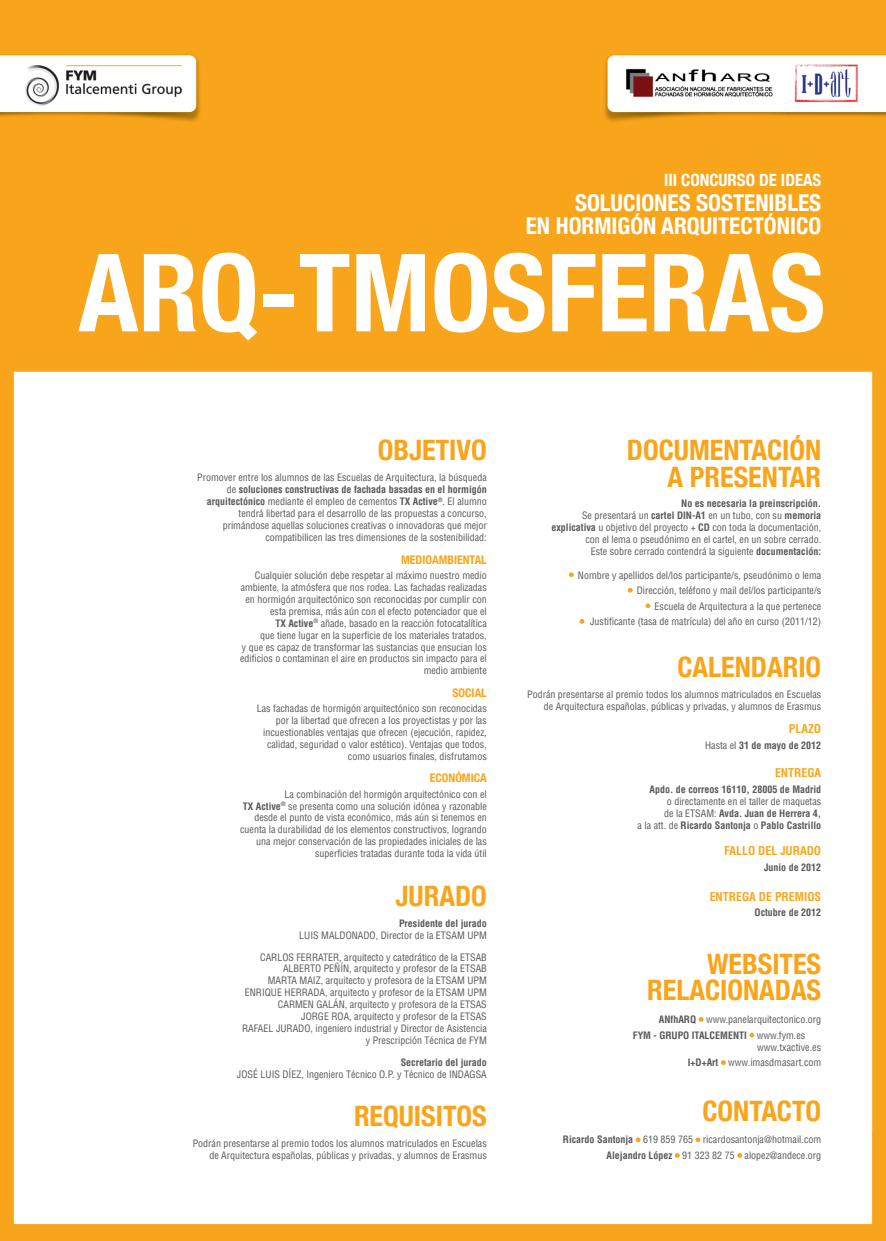
<style>
.page{position:relative;width:886px;height:1241px;background:#fff}
.page>*{position:absolute;margin:0;border:0;box-sizing:border-box;transform-origin:0 0}
.t1{font:700 condensed 108.12px "Helvetica Neue";color:#fff}
.t2{font:700 condensed 28.12px/26.2px "Helvetica Neue";color:#f9a51b;text-align:right}
.t3{font:700 condensed 23.12px "Helvetica Neue";color:#fff}
.t4{font:700 condensed 16.88px "Helvetica Neue";color:#fff}
.t5{font:700 condensed 11.88px "Helvetica";color:#f9a51b}
.t6{font:700 condensed 11.88px "Helvetica Neue";color:#f9a51b}
.t7{font:condensed 10px/11.9px "Helvetica";color:#57585a;text-align:right}
.t8{font:condensed 10px/12px "Helvetica";color:#58585a;text-align:right}
.t9{font:700 condensed 10px/11.9px "Helvetica";color:#57585a;text-align:right}
.s1{font-weight:700}
.s2{font-weight:700;color:#58585a}
.s3{font-weight:400}
</style>
<div class="page">
<img style="left:0;top:0;width:886px;height:1240px">
<svg style="left:569px;top:572px;width:5px;height:5px"></svg>
<svg style="left:628px;top:587px;width:5px;height:5px"></svg>
<svg style="left:645px;top:603px;width:5px;height:5px"></svg>
<svg style="left:579px;top:619px;width:5px;height:4px"></svg>
<svg style="left:699px;top:1016px;width:4px;height:5px"></svg>
<svg style="left:749px;top:1032px;width:5px;height:5px"></svg>
<svg style="left:721px;top:1059px;width:5px;height:5px"></svg>
<svg style="left:636px;top:1137px;width:4px;height:4px"></svg>
<svg style="left:695px;top:1137px;width:5px;height:4px"></svg>
<svg style="left:675px;top:1152px;width:5px;height:5px"></svg>
<svg style="left:737px;top:1152px;width:5px;height:5px"></svg>
<p class="t4" style="left:664px;top:169px;width:159px">III CONCURSO DE IDEAS</p>
<p class="t3" style="left:575px;top:189px;width:248px">SOLUCIONES SOSTENIBLES</p>
<p class="t3" style="left:526px;top:212px;width:297px">EN HORMIGÓN ARQUITECTÓNICO</p>
<p class="t1" style="left:78px;top:227px;width:748px">ARQ-TMOSFERAS</p>
<p class="t2" style="left:378px;top:436px;width:110px">OBJETIVO</p>
<p class="t8" style="left:197px;top:471px;width:291px">Promover entre los alumnos de las Escuelas de Arquitectura, la búsqueda de <span class="s1">soluciones constructivas de fachada basadas en el hormigón arquitectónico</span> mediante el empleo de cementos <span class="s1">TX Active</span><sup>®</sup>. El alumno tendrá libertad para el desarrollo de las propuestas a concurso, primándose aquellas soluciones creativas o innovadoras que mejor compatibilicen las tres dimensiones de la sostenibilidad:</p>
<p class="t6" style="left:401px;top:552px;width:87px">MEDIOAMBIENTAL</p>
<p class="t7" style="left:240px;top:569px;width:248px">Cualquier solución debe respetar al máximo nuestro medio ambiente, la atmósfera que nos rodea. Las fachadas realizadas en hormigón arquitectónico son reconocidas por cumplir con esta premisa, más aún con el efecto potenciador que el<br><span class="s2">TX Active</span><sup>®</sup> añade, basado en la reacción fotocatalítica<br>que tiene lugar en la superficie de los materiales tratados,<br>y que es capaz de transformar las sustancias que ensucian los edificios o contaminan el aire en productos sin impacto para el medio ambiente</p>
<p class="t6" style="left:452px;top:685px;width:36px">SOCIAL</p>
<p class="t7" style="left:257px;top:702px;width:231px">Las fachadas de hormigón arquitectónico son reconocidas por la libertad que ofrecen a los proyectistas y por las incuestionables ventajas que ofrecen (ejecución, rapidez, calidad, seguridad o valor estético). Ventajas que todos, como usuarios finales, disfrutamos</p>
<p class="t6" style="left:430px;top:770px;width:58px">ECONÓMICA</p>
<p class="t7" style="left:240px;top:787px;width:248px">La combinación del hormigón arquitectónico con el<br><span class="s2">TX Active</span><sup>®</sup> se presenta como una solución idónea y razonable desde el punto de vista económico, más aún si tenemos en cuenta la durabilidad de los elementos constructivos, logrando una mejor conservación de las propiedades iniciales de las superficies tratadas durante toda la vida útil</p>
<p class="t2" style="left:396px;top:882px;width:93px">JURADO</p>
<p class="t7" style="left:299px;top:916px;width:189px"><span class="s1">Presidente del jurado<br></span>LUIS MALDONADO, Director de la ETSAM UPM</p>
<p class="t7" style="left:260px;top:950px;width:228px">CARLOS FERRATER, arquitecto y catedrático de la ETSAB</p>
<p class="t7" style="left:283px;top:962px;width:205px">ALBERTO PEÑÍN, arquitecto y profesor de la ETSAB</p>
<p class="t7" style="left:268px;top:974px;width:220px">MARTA MAIZ, arquitecto y profesora de la ETSAM UPM</p>
<p class="t7" style="left:245px;top:986px;width:243px">ENRIQUE HERRADA, arquitecto y profesor de la ETSAM UPM</p>
<p class="t7" style="left:278px;top:998px;width:210px">CARMEN GALÁN, arquitecto y profesora de la ETSAS</p>
<p class="t7" style="left:301px;top:1010px;width:187px">JORGE ROA, arquitecto y profesor de la ETSAS</p>
<p class="t7" style="left:242px;top:1021px;width:246px">RAFAEL JURADO, ingeniero industrial y Director de Asistencia y Prescripción Técnica de FYM</p>
<p class="t7" style="left:237px;top:1055px;width:251px"><span class="s1">Secretario del jurado<br></span>JOSÉ LUIS DÍEZ, Ingeniero Técnico O.P. y Técnico de INDAGSA</p>
<p class="t2" style="left:354px;top:1102px;width:134px">REQUISITOS</p>
<p class="t7" style="left:193px;top:1137px;width:296px">Podrán presentarse al premio todos los alumnos matriculados en Escuelas de Arquitectura españolas, públicas y privadas, y alumnos de Erasmus</p>
<p class="t2" style="left:627px;top:436px;width:196px">DOCUMENTACIÓN<br>A PRESENTAR</p>
<p class="t7" style="left:551px;top:497px;width:271px"><span class="s1">No es necesaria la preinscripción.<br></span>Se presentará un <span class="s1">cartel DIN-A1</span> en un tubo, con su <span class="s1">memoria explicativa</span> u objetivo del proyecto + <span class="s1">CD</span> con toda la documentación, con el lema o pseudónimo en el cartel, en un sobre cerrado.<br>Este sobre cerrado contendrá la siguiente <span class="s1">documentación:</span></p>
<p class="t7" style="left:578px;top:569px;width:245px">Nombre y apellidos del/los participante/s, pseudónimo o lema</p>
<p class="t7" style="left:637px;top:584px;width:186px">Dirección, teléfono y mail del/los participante/s</p>
<p class="t7" style="left:654px;top:599px;width:168px">Escuela de Arquitectura a la que pertenece</p>
<p class="t7" style="left:590px;top:615px;width:233px">Justificante (tasa de matrícula) del año en curso (2011/12)</p>
<p class="t2" style="left:677px;top:653px;width:145px">CALENDARIO</p>
<p class="t7" style="left:527px;top:688px;width:296px">Podrán presentarse al premio todos los alumnos matriculados en Escuelas de Arquitectura españolas, públicas y privadas, y alumnos de Erasmus</p>
<p class="t5" style="left:789px;top:721px;width:34px">PLAZO</p>
<p class="t9" style="left:705px;top:739px;width:118px"><span class="s3">Hasta el</span> 31 de mayo de 2012</p>
<p class="t5" style="left:775px;top:765px;width:48px">ENTREGA</p>
<p class="t9" style="left:649px;top:783px;width:173px">Apdo. de correos 16110, 28005 de Madrid <span class="s3">o directamente en el taller de maquetas</span></p>
<p class="t9" style="left:664px;top:807px;width:159px"><span class="s3">de la ETSAM:</span> Avda. Juan de Herrera 4,</p>
<p class="t9" style="left:637px;top:818px;width:185px"><span class="s3">a la att. de</span> Ricardo Santonja <span class="s3">o</span> Pablo Castrillo</p>
<p class="t5" style="left:724px;top:843px;width:99px">FALLO DEL JURADO</p>
<p class="t9" style="left:764px;top:861px;width:59px">Junio de 2012</p>
<p class="t5" style="left:710px;top:889px;width:113px">ENTREGA DE PREMIOS</p>
<p class="t9" style="left:754px;top:906px;width:68px">Octubre de 2012</p>
<p class="t2" style="left:647px;top:950px;width:175px">WEBSITES<br>RELACIONADAS</p>
<p class="t7" style="left:659px;top:1013px;width:164px"><span class="s1">ANfhARQ</span> www.panelarquitectonico.org</p>
<p class="t9" style="left:633px;top:1028px;width:174px">FYM - GRUPO ITALCEMENTI <span class="s3">www.fym.es</span></p>
<p class="t7" style="left:757px;top:1040px;width:66px">www.txactive.es</p>
<p class="t7" style="left:688px;top:1056px;width:135px"><span class="s1">I+D+Art</span> www.imasdmasart.com</p>
<p class="t2" style="left:702px;top:1096px;width:120px">CONTACTO</p>
<p class="t7" style="left:563px;top:1133px;width:260px"><span class="s1">Ricardo Santonja</span> 619 859 765 ricardosantonja@hotmail.com</p>
<p class="t7" style="left:606px;top:1149px;width:216px"><span class="s1">Alejandro López</span> 91 323 82 75 alopez@andece.org</p>
</div>
